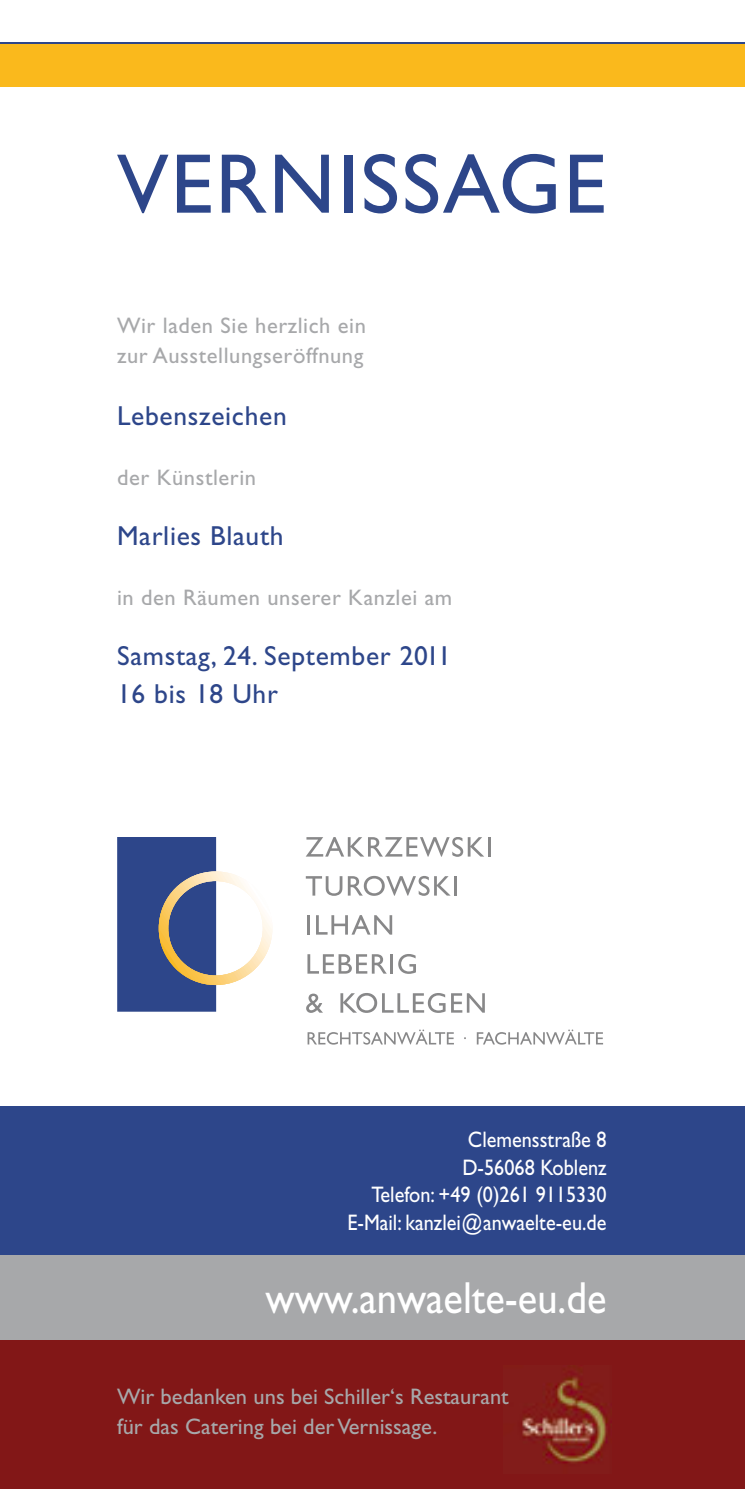
<style>
.page{position:relative;width:745px;height:1489px;background:#fff}
.page>*{position:absolute;margin:0;border:0;box-sizing:border-box;transform-origin:0 0}
.t1{font:85px "Gill Sans";letter-spacing:.025em;color:#2d468a}
.t2{font:45px "Gill Sans";color:#fff;scale:.9 1}
.t3{font:27.5px/37.5px "Gill Sans";letter-spacing:.025em;color:#2d468a}
.t4{font:22.5px/30px "Gill Sans";letter-spacing:.025em;color:#a7a8aa}
.t5{font:22.5px/27.5px "Gill Sans";color:#fff;text-align:right;scale:.9 1}
.t6{font:22.5px/30px "Gill Sans";color:#a7a8aa}
</style>
<div class="page">
<div style="left:0;top:1106px;width:744px;height:148px;background:#2d468a"></div>
<div style="left:0;top:1254px;width:744px;height:85px;background:#a7a8aa"></div>
<svg style="left:306px;top:993px;width:17px;height:19px"></svg>
<svg style="left:340px;top:993px;width:105px;height:19px"></svg>
<svg style="left:451px;top:993px;width:33px;height:19px"></svg>
<svg style="left:307px;top:954px;width:79px;height:19px"></svg>
<hr style="left:390px;top:954px;width:3px;height:19px;background:#888889">
<svg style="left:398px;top:954px;width:17px;height:19px"></svg>
<hr style="left:307px;top:915px;width:3px;height:19px;background:#888889">
<svg style="left:316px;top:915px;width:76px;height:19px"></svg>
<svg style="left:305px;top:875px;width:151px;height:20px"></svg>
<svg style="left:306px;top:837px;width:178px;height:19px"></svg>
<hr style="left:487px;top:837px;width:3px;height:19px;background:#888889">
<div style="left:117px;top:837px;width:99px;height:174px;background:#2d468a"></div>
<svg style="left:159px;top:871px;width:113px;height:114px"></svg>
<svg style="left:307px;top:1029px;width:146px;height:15px"></svg>
<svg style="left:476px;top:1029px;width:126px;height:15px"></svg>
<div style="left:0;top:44px;width:744px;height:43px;background:#fab91c"></div>
<hr style="left:0;top:43px;width:744px;height:1px;background:#2d468a">
<div style="left:0;top:1339px;width:744px;height:149px;background:#821717"></div>
<img style="left:522px;top:1365px;width:85px;height:98px">
<h1 class="t1" style="left:117px;top:135px;width:490px">VERNISSAGE</h1>
<p class="t4" style="left:117px;top:310px;width:250px">Wir laden Sie herzlich ein zur Ausstellungseröffnung</p>
<p class="t3" style="left:117px;top:397px;width:171px">Lebenszeichen</p>
<p class="t4" style="left:117px;top:463px;width:140px">der Künstlerin</p>
<p class="t3" style="left:117px;top:517px;width:168px">Marlies Blauth</p>
<p class="t4" style="left:117px;top:583px;width:336px">in den Räumen unserer Kanzlei am</p>
<p class="t3" style="left:117px;top:637px;width:335px">Samstag, 24. September 2011<br>16 bis 18 Uhr</p>
<p class="t5" style="left:347px;top:1126px;width:289px">Clemensstraße 8<br>D-56068 Koblenz<br>Telefon: +49 (0)261 9115330<br>E-Mail: kanzlei@anwaelte-eu.de</p>
<h2 class="t2" style="left:265px;top:1271px;width:380px">www.anwaelte-eu.de</h2>
<p class="t6" style="left:117px;top:1381px;width:393px">Wir bedanken uns bei Schiller‘s Restaurant für das Catering bei der Vernissage.</p>
</div>
